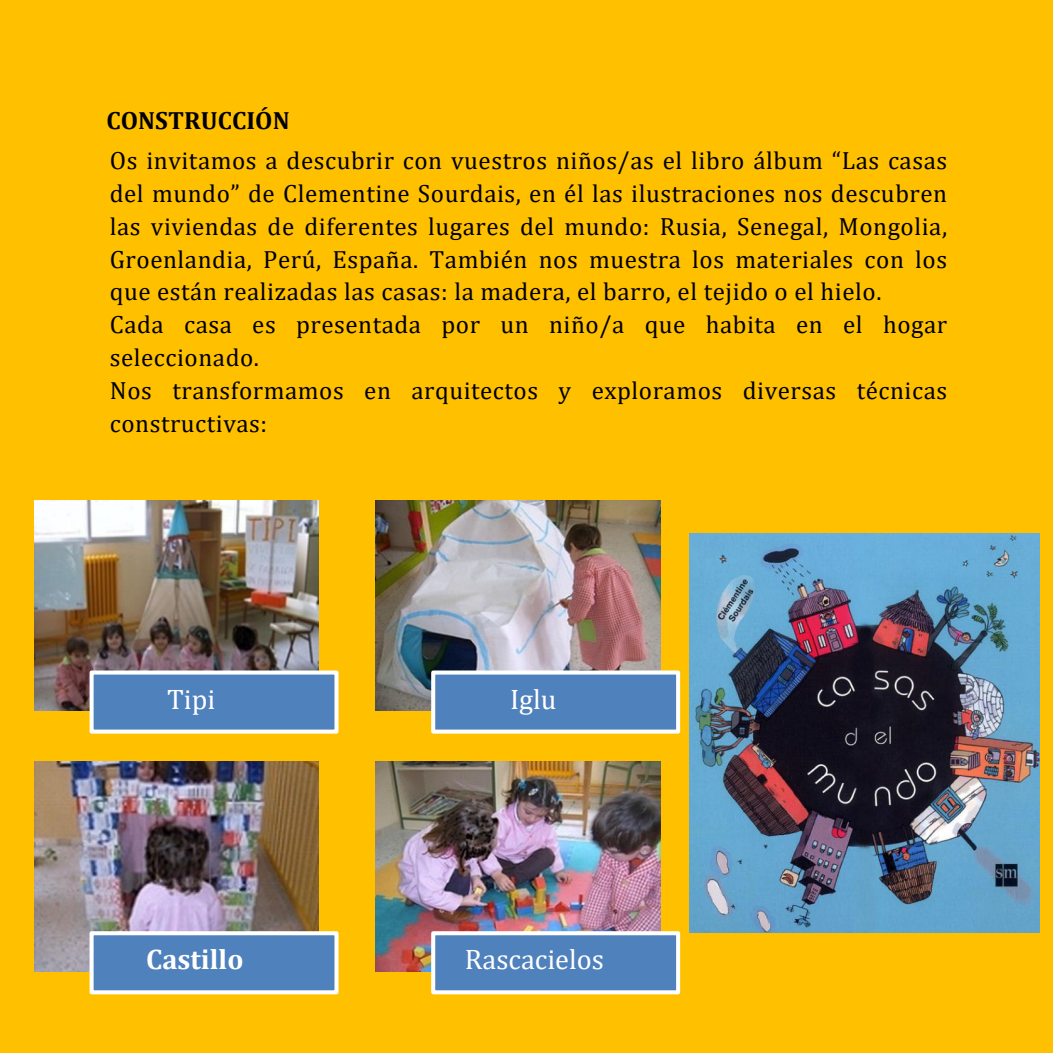
<style>
.page{position:relative;width:1053px;height:1053px;background:#fff}
.page>*{position:absolute;margin:0;border:0;box-sizing:border-box;transform-origin:0 0}
.t1{font:28.38px "Cambria";color:#fff}
.t2{font:700 28.38px "Cambria";color:#fff}
.t3{font:25px/32.8px "Cambria";letter-spacing:.02em;color:#000}
.t4{font:700 25px "Cambria";color:#000}
</style>
<div class="page">
<div style="left:0;top:0;width:1052px;height:1053px;background:#ffc000"></div>
<img style="left:690px;top:534px;width:349px;height:398px">
<img style="left:34px;top:501px;width:284px;height:210px">
<div style="left:92px;top:672px;width:244px;height:59px;background:#4f81bd"></div>
<div style="left:90px;top:670px;width:248px;height:64px;border:4px solid #fff"></div>
<img style="left:376px;top:501px;width:284px;height:210px">
<div style="left:433px;top:672px;width:245px;height:59px;background:#4f81bd"></div>
<div style="left:431px;top:670px;width:249px;height:64px;border:4px solid #fff"></div>
<img style="left:34px;top:761px;width:284px;height:210px">
<div style="left:92px;top:933px;width:244px;height:59px;background:#4f81bd"></div>
<div style="left:90px;top:931px;width:248px;height:63px;border:4px solid #fff"></div>
<img style="left:376px;top:761px;width:284px;height:210px">
<div style="left:433px;top:933px;width:245px;height:59px;background:#4f81bd"></div>
<div style="left:431px;top:931px;width:249px;height:63px;border:4px solid #fff"></div>
<p class="t4" style="left:106px;top:103px;width:185px">CONSTRUCCIÓN</p>
<p class="t3" style="left:110px;top:144px;width:838px">Os invitamos a descubrir con vuestros niños/as el libro álbum “Las casas del mundo” de Clementine Sourdais, en él las ilustraciones nos descubren las viviendas de diferentes lugares del mundo: Rusia, Senegal, Mongolia, Groenlandia, Perú, España. También nos muestra los materiales con los que están realizadas las casas: la madera, el barro, el tejido o el hielo.<br>Cada casa es presentada por un niño/a que habita en el hogar seleccionado.<br>Nos transformamos en arquitectos y exploramos diversas técnicas constructivas:</p>
<p class="t1" style="left:167px;top:683px;width:50px">Tipi</p>
<p class="t2" style="left:146px;top:939px;width:99px">Castillo</p>
<p class="t1" style="left:510px;top:683px;width:48px">Iglu</p>
<p class="t1" style="left:465px;top:942px;width:140px">Rascacielos</p>
</div>
